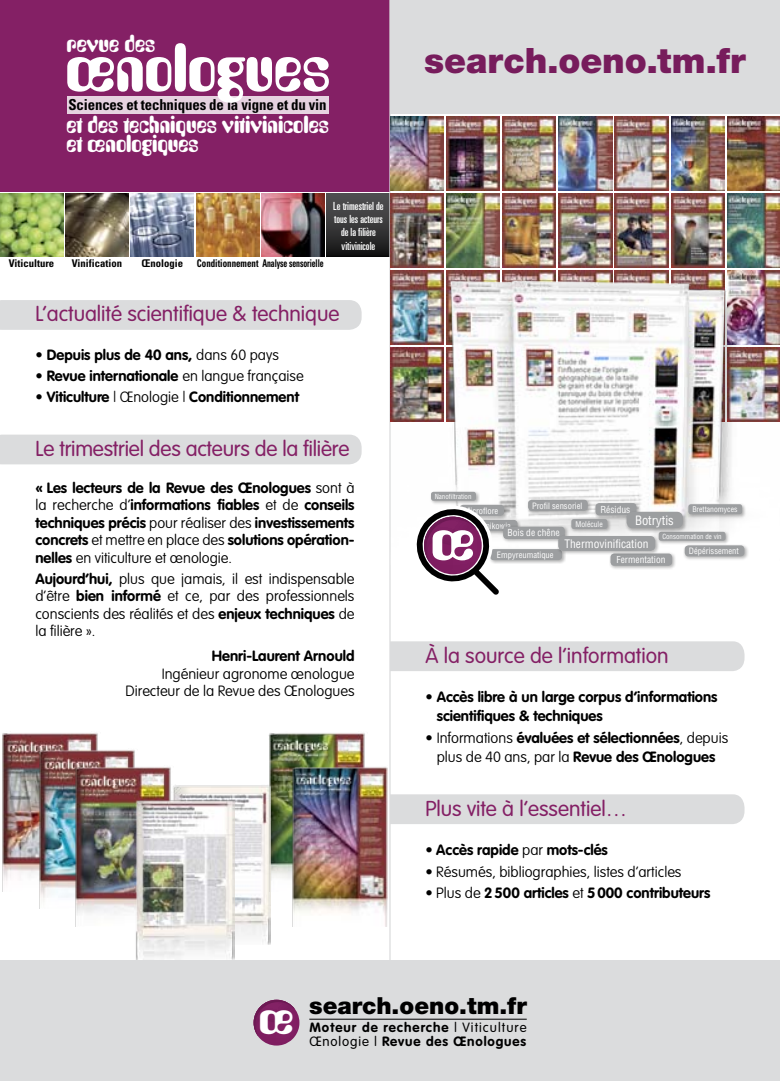
<style>
.page{position:relative;width:780px;height:1081px;background:#fff}
.page>*{position:absolute;margin:0;border:0;box-sizing:border-box;transform-origin:0 0}
.t1{font:66.12px "Amelia BT";color:#fff}
.t2{font:57.75px "Amelia BT";color:#fff}
.t3{font:900 35px "Helvetica Neue";letter-spacing:-.005em;color:#771c5c}
.t4{font:23.75px/18.6px "Amelia BT";color:#fff}
.t5{font:900 23.5px "Helvetica Neue";color:#000}
.t6{font:300 21.25px "VAG Rounded";color:#842065}
.t7{font:700 condensed 15.12px "Univers";letter-spacing:-.01em;color:#000}
.t8{font:700 14.75px/17.5px "VAG Rounded";color:#000;text-align:justify}
.t9{font:100 14.75px/17.5px "VAG Rounded";color:#000;text-align:justify}
.t10{font:700 14.62px "VAG Rounded";color:#000}
.t11{font:700 13.25px/13.2px "VAG Rounded";letter-spacing:.065em;color:#000}
.t12{font:condensed 12.62px "Helvetica";color:#fff}
.t13{font:condensed 11.5px "Helvetica";color:#fff}
.t14{font:ultra-condensed 11.25px/13.5px "Univers";color:#fff;text-align:center}
.t15{font:700 condensed 10.62px "Univers";color:#000;scale:.84 1}
.t16{font:700 condensed 10.62px "Univers";color:#000}
.t17{font:condensed 9.5px "Helvetica";color:#fff}
.t18{font:condensed 8.5px "Helvetica";color:#fff}
.t19{font:condensed 8.38px "Helvetica";color:#fff}
.t20{font:condensed 7.62px "Helvetica";color:#fff}
.t21{font:condensed 6.88px "Helvetica";color:#fff}
.s1{font-weight:100}
.s2{font-weight:700}
.s3{font-family:"Amelia BT";font-weight:400;font-size:45.88px;color:#fff}
.s4{font-weight:300}
</style>
<div class="page">
<img style="left:3px;top:733px;width:95px;height:148px">
<img style="left:269px;top:733px;width:96px;height:147px">
<img style="left:291px;top:766px;width:96px;height:160px">
<img style="left:38px;top:748px;width:97px;height:160px">
<img style="left:75px;top:766px;width:96px;height:160px">
<img style="left:173px;top:784px;width:98px;height:160px">
<img style="left:135px;top:800px;width:99px;height:159px">
<div style="left:0;top:0;width:390px;height:191px;background:#842065"></div>
<div style="left:67px;top:96px;width:261px;height:18px;background:#e6d2e0"></div>
<div style="left:327px;top:194px;width:63px;height:63px;background:linear-gradient(to bottom,#555557,#161616)"></div>
<img style="left:0;top:194px;width:63px;height:63px">
<img style="left:261px;top:194px;width:63px;height:63px">
<img style="left:196px;top:194px;width:63px;height:63px">
<img style="left:65px;top:194px;width:63px;height:63px">
<img style="left:131px;top:194px;width:63px;height:63px">
<div style="left:0;top:300px;width:361px;height:30px;background:#dbdcdd"></div>
<div style="left:0;top:435px;width:361px;height:29px;background:#dbdcdd"></div>
<div style="left:0;top:960px;width:390px;height:121px;background:#dbdcdd"></div>
<hr style="left:389px;top:0;width:1px;height:1081px;background:#dbdcdd">
<div style="left:390px;top:0;width:390px;height:114px;background:#dbdcdd"></div>
<div style="left:390px;top:641px;width:354px;height:30px;background:#dbdcdd"></div>
<div style="left:390px;top:794px;width:354px;height:30px;background:#dbdcdd"></div>
<img style="left:615px;top:194px;width:53px;height:74px">
<img style="left:671px;top:194px;width:53px;height:74px">
<img style="left:558px;top:194px;width:54px;height:74px">
<img style="left:502px;top:194px;width:53px;height:74px">
<img style="left:390px;top:194px;width:53px;height:74px">
<img style="left:446px;top:194px;width:53px;height:74px">
<img style="left:727px;top:194px;width:53px;height:74px">
<img style="left:727px;top:117px;width:53px;height:74px">
<img style="left:502px;top:117px;width:53px;height:74px">
<img style="left:446px;top:117px;width:53px;height:74px">
<img style="left:671px;top:117px;width:53px;height:74px">
<img style="left:558px;top:117px;width:54px;height:74px">
<img style="left:615px;top:117px;width:53px;height:74px">
<img style="left:390px;top:117px;width:53px;height:74px">
<img style="left:671px;top:270px;width:53px;height:9px">
<img style="left:558px;top:270px;width:54px;height:9px">
<img style="left:502px;top:270px;width:53px;height:9px">
<img style="left:446px;top:270px;width:53px;height:9px">
<img style="left:615px;top:270px;width:53px;height:9px">
<img style="left:390px;top:270px;width:53px;height:9px">
<img style="left:727px;top:270px;width:53px;height:9px">
<img style="left:390px;top:279px;width:390px;height:285px">
<div style="left:657px;top:530px;width:72px;height:15px;background:#000;opacity:.3"></div>
<div style="left:658px;top:532px;width:67px;height:9px;background:#9c9ea0;border-radius:2px"></div>
<div style="left:526px;top:498px;width:65px;height:17px;background:#000;opacity:.3"></div>
<div style="left:528px;top:500px;width:59px;height:11px;background:#9c9ea0;border-radius:4px"></div>
<div style="left:686px;top:503px;width:60px;height:15px;background:#000;opacity:.3"></div>
<div style="left:688px;top:504px;width:54px;height:10px;background:#9c9ea0;border-radius:2px"></div>
<div style="left:455px;top:518px;width:66px;height:17px;background:#000;opacity:.3"></div>
<div style="left:456px;top:520px;width:61px;height:11px;background:#9c9ea0;border-radius:4px"></div>
<div style="left:609px;top:552px;width:67px;height:18px;background:#000;opacity:.3"></div>
<div style="left:610px;top:553px;width:62px;height:13px;background:#9c9ea0;border-radius:4px"></div>
<div style="left:683px;top:544px;width:65px;height:16px;background:#000;opacity:.3"></div>
<div style="left:684px;top:545px;width:60px;height:11px;background:#9c9ea0;border-radius:4px"></div>
<div style="left:594px;top:501px;width:46px;height:18px;background:#000;opacity:.3"></div>
<div style="left:595px;top:503px;width:41px;height:12px;background:#9c9ea0;border-radius:4px"></div>
<div style="left:429px;top:490px;width:51px;height:15px;background:#000;opacity:.3"></div>
<div style="left:431px;top:492px;width:45px;height:9px;background:#9c9ea0;border-radius:3px"></div>
<div style="left:569px;top:517px;width:42px;height:16px;background:#000;opacity:.3"></div>
<div style="left:571px;top:519px;width:36px;height:10px;background:#9c9ea0;border-radius:2px"></div>
<div style="left:488px;top:547px;width:78px;height:17px;background:#000;opacity:.3"></div>
<div style="left:490px;top:549px;width:72px;height:11px;background:#9c9ea0;border-radius:4px"></div>
<div style="left:501px;top:525px;width:68px;height:18px;background:#000;opacity:.3"></div>
<div style="left:503px;top:527px;width:61px;height:12px;background:#9c9ea0;border-radius:4px"></div>
<div style="left:556px;top:534px;width:103px;height:21px;background:#000;opacity:.3"></div>
<div style="left:558px;top:536px;width:97px;height:15px;background:#9c9ea0;border-radius:5px"></div>
<div style="left:625px;top:510px;width:62px;height:22px;background:#000;opacity:.3"></div>
<div style="left:626px;top:512px;width:56px;height:16px;background:#9c9ea0;border-radius:6px"></div>
<svg style="left:416px;top:501px;width:93px;height:94px"></svg>
<div style="left:390px;top:960px;width:390px;height:121px;background:#dbdcdd"></div>
<svg style="left:253px;top:999px;width:46px;height:46px"></svg>
<hr style="left:309px;top:1019px;width:217px;height:1px;background:#000">
<h3 class="t4" style="left:67px;top:34px;width:90px">revue des</h3>
<h1 class="t1" style="left:66px;top:29px;width:266px">œnologues</h1>
<p class="t7" style="left:68px;top:95px;width:260px">Sciences et techniques de la vigne et du vin</p>
<h3 class="t4" style="left:67px;top:115px;width:264px">et des techniques vitivinicoles et œnologiques</h3>
<p class="t14" style="left:333px;top:199px;width:52px">Le trimestriel de tous les acteurs de la filière vitivinicole</p>
<p class="t16" style="left:9px;top:257px;width:47px">Viticulture</p>
<p class="t16" style="left:72px;top:257px;width:52px">Vinification</p>
<p class="t16" style="left:142px;top:257px;width:43px">Œnologie</p>
<p class="t15" style="left:197px;top:257px;width:152px">Conditionnement Analyse sensorielle</p>
<h3 class="t6" style="left:35px;top:302px;width:305px">L’actualité scientifique &amp; technique</h3>
<p class="t10" style="left:35px;top:346px;width:245px">• Depuis plus de 40 ans, <span class="s1">dans 60 pays</span></p>
<p class="t10" style="left:35px;top:367px;width:270px">• Revue internationale <span class="s1">en langue française</span></p>
<p class="t10" style="left:35px;top:388px;width:265px">• Viticulture <span class="s1">| Œnologie |</span> Conditionnement</p>
<h3 class="t6" style="left:35px;top:436px;width:315px">Le trimestriel des acteurs de la filière</h3>
<p class="t8" style="left:35px;top:479px;width:320px">« Les lecteurs de la Revue des Œnologues <span class="s1">sont à la recherche d’</span>informations fiables <span class="s1">et de</span> conseils techniques précis <span class="s1">pour réaliser des</span> investissements concrets <span class="s1">et mettre en place des</span> solutions opération&shy;nelles <span class="s1">en viticulture et œnologie.</span></p>
<p class="t9" style="left:35px;top:570px;width:320px"><span class="s2">Aujourd’hui,</span> plus que jamais, il est indispensable d’être <span class="s2">bien informé</span> et ce, par des professionnels conscients des réalités et des <span class="s2">enjeux techniques</span> de la filière ».</p>
<p class="t8" style="left:212px;top:647px;width:144px">Henri-Laurent Arnould</p>
<p class="t9" style="left:125px;top:664px;width:230px;text-align:right">Ingénieur agronome œnologue<br>Directeur de la Revue des Œnologues</p>
<h3 class="t3" style="left:424px;top:40px;width:323px">search.oeno.tm.fr</h3>
<p class="t21" style="left:434px;top:492px;width:38px">Nanofiltration</p>
<p class="t18" style="left:532px;top:500px;width:52px">Profil sensoriel</p>
<p class="t17" style="left:600px;top:503px;width:31px">Résidus</p>
<p class="t20" style="left:692px;top:504px;width:47px">Brettanomyces</p>
<p class="t18" style="left:464px;top:505px;width:36px">Microflore</p>
<p class="t12" style="left:635px;top:512px;width:40px">Botrytis</p>
<p class="t20" style="left:575px;top:519px;width:29px">Molécule</p>
<p class="t19" style="left:461px;top:520px;width:51px">Metschnikowia</p>
<p class="t17" style="left:507px;top:527px;width:54px">Bois de chêne</p>
<h2 class="t2" style="left:431px;top:505px;width:45px">œ</h2>
<p class="t21" style="left:662px;top:532px;width:61px">Consommation de vin</p>
<p class="t13" style="left:564px;top:536px;width:85px">Thermovinification</p>
<p class="t18" style="left:688px;top:546px;width:52px">Dépérissement</p>
<p class="t18" style="left:497px;top:549px;width:58px">Empyreumatique</p>
<p class="t17" style="left:616px;top:554px;width:50px">Fermentation</p>
<h3 class="t6" style="left:425px;top:643px;width:245px">À la source de l’information</h3>
<p class="t8" style="left:436px;top:687px;width:282px;line-height:19.2px;text-indent:-11px">• Accès libre à un large corpus d’informations scientifiques &amp; techniques</p>
<p class="t8" style="left:425px;top:728px;width:304px;line-height:19.2px;text-align:center">• <span class="s1">Informations</span> évaluées et sélectionnées<span class="s1">, depuis plus de 40 ans, par la</span> Revue des Œnologues</p>
<h3 class="t6" style="left:425px;top:796px;width:203px">Plus vite à l’essentiel…</h3>
<p class="t8" style="left:425px;top:841px;width:184px"><span class="s1">•</span> Accès rapide <span class="s1">par</span> mots-clés</p>
<p class="t9" style="left:425px;top:862px;width:257px">• Résumés, bibliographies, listes d’articles</p>
<p class="t8" style="left:425px;top:884px;width:286px"><span class="s1">• Plus de</span> 2 500 articles <span class="s1">et</span> 5 000 contributeurs</p>
<h3 class="t5" style="left:259px;top:991px;width:269px"><span class="s3">œ</span> search.oeno.tm.fr</h3>
<p class="t11" style="left:309px;top:1021px;width:219px">Moteur de recherche <span class="s4">| Viticulture<br>Œnologie |</span> Revue des Œnologues</p>
</div>
